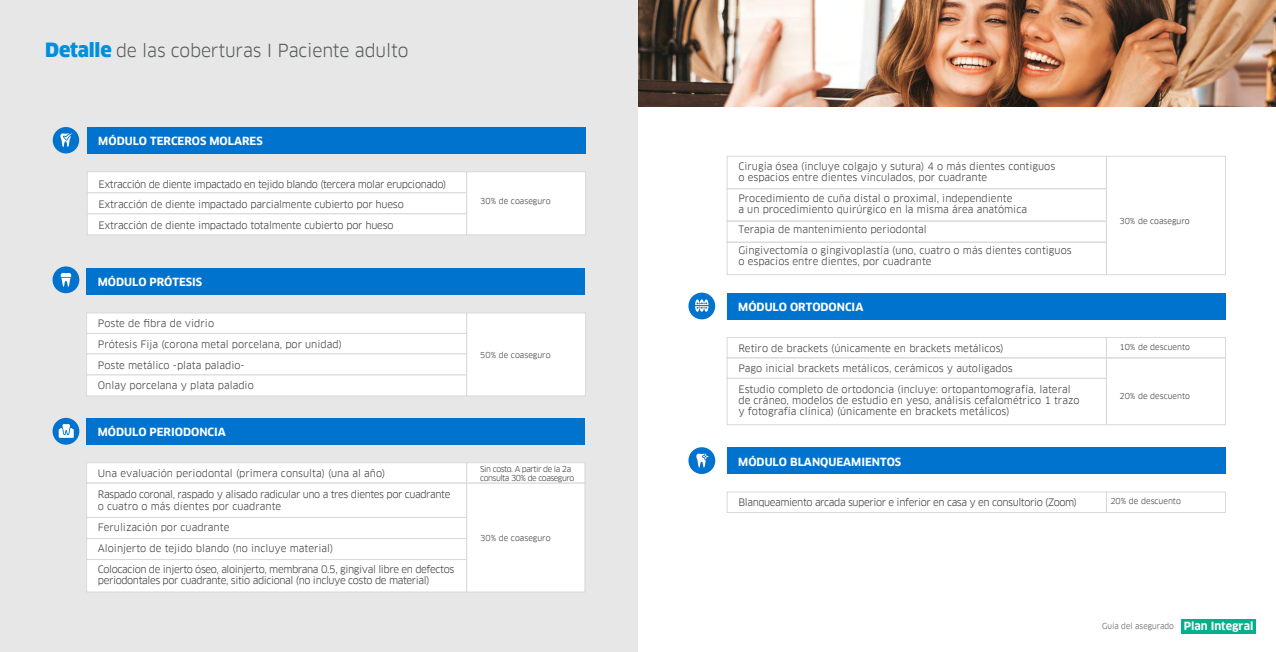
<style>
.page{position:relative;width:1276px;height:652px;background:#fff}
.page>*{position:absolute;margin:0;border:0;box-sizing:border-box;transform-origin:0 0}
.t1{font:17.6px "Clan Pro";letter-spacing:-.01em;color:#58595b}
.t2{font:700 11px "Clan Pro";color:#fff}
.t3{font:10px/20.7px "Clan Pro";color:#3b3a3a}
.t4{font:10px/20.7px "Clan Pro";letter-spacing:-.04em;color:#3b3a3a}
.t5{font:10px/20.7px "Clan Pro";letter-spacing:-.02em;color:#3b3a3a}
.t6{font:8px "Clan Pro";color:#3b3a3a}
.t7{font:8px/9.6px "Clan Pro";letter-spacing:-.06em;color:#3b3a3a}
.t8{font:8px "Clan Pro";color:#58595b;scale:.96 1}
.s1{font-weight:900;font-size:19.2px;color:#008fde}
.s2{font-weight:700;font-size:11px;color:#fff}
</style>
<div class="page">
<div style="left:0;top:0;width:638px;height:652px;background:#e6e7e6"></div>
<div style="left:87px;top:268px;width:498px;height:27px;background:#0073ce"></div>
<div style="left:87px;top:127px;width:498px;height:26px;background:#0073ce"></div>
<div style="left:466px;top:172px;width:120px;height:63px;background:#fff;border:1px solid #d9d9d9"></div>
<div style="left:466px;top:313px;width:120px;height:83px;background:#fff;border:1px solid #d9d9d9"></div>
<div style="left:466px;top:462px;width:119px;height:21px;background:#fff;border:1px solid #d9d9d9"></div>
<div style="left:466px;top:483px;width:119px;height:109px;background:#fff;border:1px solid #d9d9d9"></div>
<div style="left:87px;top:172px;width:380px;height:21px;background:#fff;border:1px solid #d9d9d9"></div>
<div style="left:87px;top:193px;width:380px;height:21px;background:#fff;border:1px solid #d9d9d9"></div>
<div style="left:87px;top:214px;width:380px;height:21px;background:#fff;border:1px solid #d9d9d9"></div>
<div style="left:86px;top:313px;width:381px;height:21px;background:#fff;border:1px solid #d9d9d9"></div>
<div style="left:86px;top:333px;width:381px;height:21px;background:#fff;border:1px solid #d9d9d9"></div>
<div style="left:86px;top:354px;width:381px;height:21px;background:#fff;border:1px solid #d9d9d9"></div>
<div style="left:86px;top:375px;width:381px;height:21px;background:#fff;border:1px solid #d9d9d9"></div>
<div style="left:87px;top:418px;width:498px;height:26px;background:#0073ce"></div>
<div style="left:86px;top:462px;width:381px;height:21px;background:#fff;border:1px solid #d9d9d9"></div>
<div style="left:86px;top:483px;width:381px;height:35px;background:#fff;border:1px solid #d9d9d9"></div>
<div style="left:86px;top:517px;width:381px;height:22px;background:#fff;border:1px solid #d9d9d9"></div>
<div style="left:86px;top:538px;width:381px;height:22px;background:#fff;border:1px solid #d9d9d9"></div>
<div style="left:86px;top:559px;width:381px;height:33px;background:#fff;border:1px solid #d9d9d9"></div>
<div style="left:53px;top:127px;width:26px;height:26px;background:#0073ce;border-radius:50%"></div>
<svg style="left:60px;top:133px;width:12px;height:14px"></svg>
<div style="left:53px;top:266px;width:26px;height:27px;background:#0073ce;border-radius:50%"></div>
<svg style="left:61px;top:273px;width:10px;height:14px"></svg>
<div style="left:53px;top:418px;width:26px;height:27px;background:#0073ce;border-radius:50%"></div>
<svg style="left:59px;top:424px;width:15px;height:14px"></svg>
<div style="left:727px;top:293px;width:498px;height:26px;background:#0073ce"></div>
<div style="left:1106px;top:358px;width:119px;height:67px;border:1px solid #d9d9d9"></div>
<div style="left:1106px;top:337px;width:119px;height:21px;border:1px solid #d9d9d9"></div>
<div style="left:727px;top:337px;width:379px;height:21px;border:1px solid #d9d9d9"></div>
<div style="left:727px;top:358px;width:379px;height:21px;border:1px solid #d9d9d9"></div>
<div style="left:727px;top:378px;width:379px;height:47px;border:1px solid #d9d9d9"></div>
<div style="left:727px;top:447px;width:498px;height:27px;background:#0073ce"></div>
<div style="left:1106px;top:492px;width:119px;height:21px;border:1px solid #d9d9d9"></div>
<div style="left:727px;top:492px;width:379px;height:21px;border:1px solid #d9d9d9"></div>
<div style="left:1106px;top:156px;width:119px;height:119px;border:1px solid #d9d9d9"></div>
<div style="left:727px;top:221px;width:379px;height:21px;border:1px solid #d9d9d9"></div>
<div style="left:727px;top:156px;width:379px;height:33px;border:1px solid #d9d9d9"></div>
<div style="left:727px;top:188px;width:379px;height:33px;border:1px solid #d9d9d9"></div>
<div style="left:727px;top:242px;width:379px;height:33px;border:1px solid #d9d9d9"></div>
<div style="left:688px;top:293px;width:27px;height:26px;background:#0073ce;border-radius:50%"></div>
<svg style="left:695px;top:299px;width:13px;height:13px"></svg>
<div style="left:688px;top:447px;width:27px;height:27px;background:#0073ce;border-radius:50%"></div>
<svg style="left:696px;top:454px;width:12px;height:14px"></svg>
<img style="left:638px;top:0;width:638px;height:106px">
<div style="left:1181px;top:619px;width:75px;height:15px;background:#00b18a"></div>
<h1 class="t1" style="left:45px;top:40px;width:365px"><span class="s1">Detalle</span> de las coberturas I Paciente adulto</h1>
<p class="t2" style="left:98px;top:135px;width:166px">MÓDULO TERCEROS MOLARES</p>
<p class="t5" style="left:98px;top:173px;width:349px">Extracción de diente impactado en tejido blando (tercera molar erupcionado)<br>Extracción de diente impactado parcialmente cubierto por hueso<br>Extracción de diente impactado totalmente cubierto por hueso</p>
<p class="t2" style="left:98px;top:276px;width:106px">MÓDULO PRÓTESIS</p>
<p class="t3" style="left:98px;top:313px;width:245px">Poste de fibra de vidrio<br>Prótesis Fija (corona metal porcelana, por unidad)<br>Poste metálico -plata paladio-<br>Onlay porcelana y plata paladio</p>
<p class="t2" style="left:98px;top:426px;width:130px">MÓDULO PERIODONCIA</p>
<p class="t4" style="left:98px;top:463px;width:354px">Una evaluación periodontal (primera consulta) (una al año)<br>Raspado coronal, raspado y alisado radicular uno a tres dientes por cuadrante</p>
<p class="t3" style="left:98px;top:496px;width:358px">o cuatro o más dientes por cuadrante<br>Ferulización por cuadrante<br>Aloinjerto de tejido blando (no incluye material)<br>Colocacion de injerto óseo, aloinjerto, membrana 0.5, gingival libre en defectos</p>
<p class="t4" style="left:98px;top:570px;width:333px">periodontales por cuadrante, sitio adicional (no incluye costo de material)</p>
<p class="t6" style="left:480px;top:196px;width:72px">30% de coaseguro</p>
<p class="t6" style="left:480px;top:350px;width:72px">50% de coaseguro</p>
<p class="t7" style="left:480px;top:464px;width:95px">Sin costo. A partir de la 2a consulta 30% de coaseguro</p>
<p class="t6" style="left:480px;top:533px;width:72px">30% de coaseguro</p>
<p class="t3" style="left:738px;top:161px;width:318px;line-height:10.7px">Cirugía ósea (incluye colgajo y sutura) 4 o más dientes contiguos o espacios entre dientes vinculados, por cuadrante</p>
<p class="t3" style="left:738px;top:193px;width:290px;line-height:10.7px">Procedimiento de cuña distal o proximal, independiente<br>a un procedimiento quirúrgico en la misma área anatómica</p>
<p class="t3" style="left:738px;top:219px;width:335px">Terapia de mantenimiento periodontal<br>Gingivectomía o gingivoplastía (uno, cuatro o más dientes contiguos</p>
<p class="t3" style="left:738px;top:251px;width:195px">o espacios entre dientes, por cuadrante</p>
<p class="t2" style="left:738px;top:300px;width:127px">MÓDULO ORTODONCIA</p>
<p class="t6" style="left:1119px;top:216px;width:72px">30% de coaseguro</p>
<p class="t3" style="left:738px;top:338px;width:267px">Retiro de brackets (únicamente en brackets metálicos)</p>
<p class="t6" style="left:1119px;top:342px;width:72px">10% de descuento</p>
<p class="t3" style="left:738px;top:358px;width:334px">Pago inicial brackets metálicos, cerámicos y autoligados<br>Estudio completo de ortodoncia (incluye: ortopantomografía, lateral</p>
<p class="t3" style="left:738px;top:394px;width:343px;line-height:11.4px">de cráneo, modelos de estudio en yeso, análisis cefalométrico 1 trazo y fotografía clínica) (únicamente en brackets metálicos)</p>
<p class="t2" style="left:738px;top:455px;width:165px">MÓDULO BLANQUEAMIENTOS</p>
<p class="t4" style="left:738px;top:492px;width:340px">Blanqueamiento arcada superior e inferior en casa y en consultorio (Zoom)</p>
<p class="t6" style="left:1110px;top:497px;width:72px">20% de descuento</p>
<p class="t6" style="left:1119px;top:391px;width:72px">20% de descuento</p>
<p class="t8" style="left:1102px;top:621px;width:159px">Guía del asegurado <span class="s2">Plan Integral</span></p>
</div>
